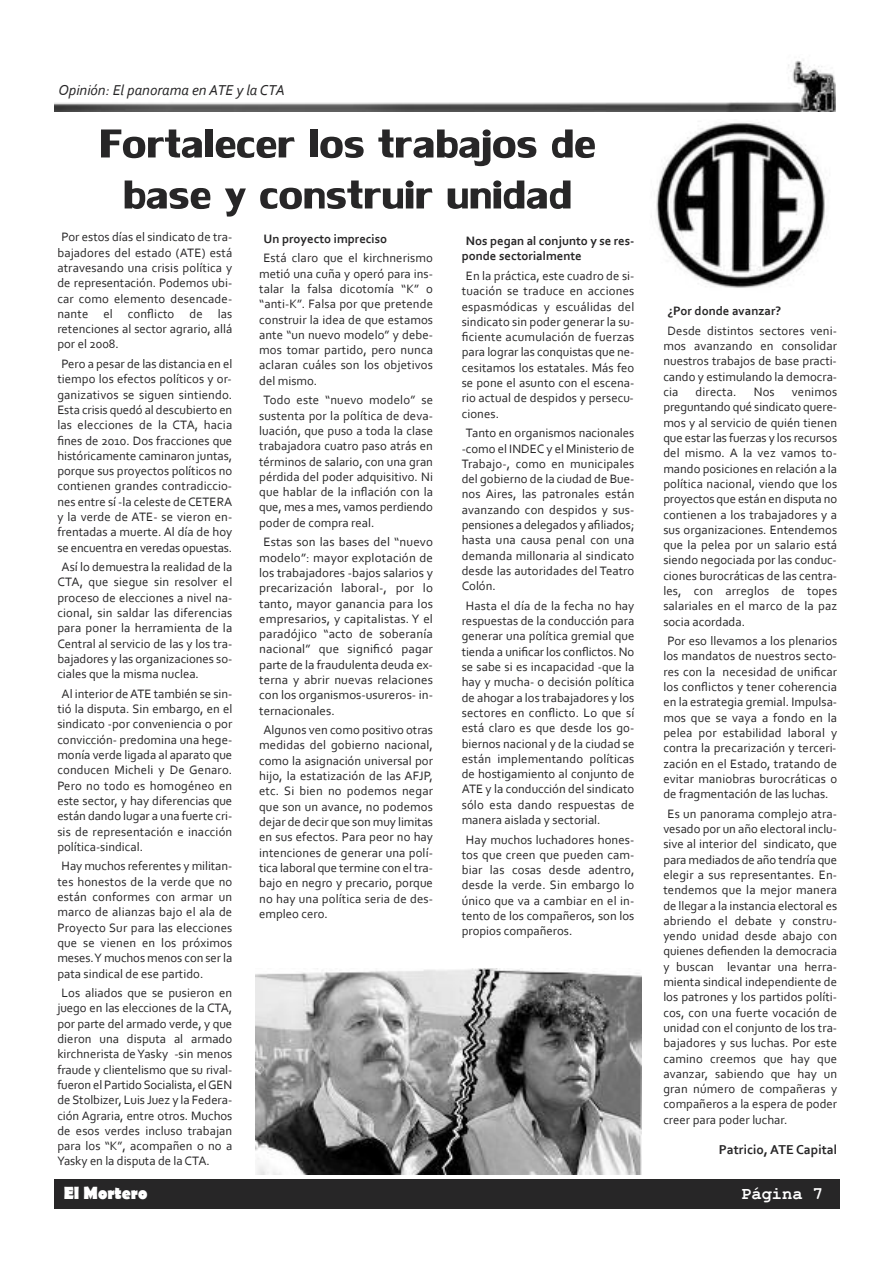
<style>
.page{position:relative;width:893px;height:1263px;background:#fff}
.page>*{position:absolute;margin:0;border:0;box-sizing:border-box;transform-origin:0 0}
.t1{font:60px/51px "Lily UPC Bold";color:#272627;text-align:center}
.t2{font:700 17.85px "Berlin Sans FB";color:#fff;scale:.96 1}
.t3{font:700 17.85px "Courier New";color:#fff;scale:.96 1}
.t4{font:italic 15px "Corbel";color:#272627}
.t5{font:700 13.5px "Corbel";color:#272627}
.t6{font:12.75px/15.3px "Corbel";color:#272627;text-align:justify}
.t7{font:700 12.75px/15.3px "Corbel";color:#272627}
</style>
<div class="page">
<div style="left:54px;top:1179px;width:786px;height:30px;background:#272627"></div>
<img style="left:54px;top:60px;width:781px;height:52px">
<img style="left:656px;top:122px;width:169px;height:166px">
<img style="left:256px;top:968px;width:385px;height:207px">
<p class="t4" style="left:59px;top:84px;width:228px">Opinión: El panorama en ATE y la CTA</p>
<h1 class="t1" style="left:99px;top:119px;width:498px">Fortalecer los trabajos de base y construir unidad</h1>
<p class="t6" style="left:57px;top:231px;width:176px;text-indent:4px">Por estos días el sindicato de tra&shy;bajadores del estado (ATE) está atravesando una crisis política y de representación. Podemos ubi&shy;car como elemento desencade&shy;nante el conflicto de las retenciones al sector agrario, allá por el 2008.</p>
<p class="t6" style="left:57px;top:357px;width:176px;text-align:center">Pero a pesar de las distancia en el tiempo los efectos políticos y or&shy;ganizativos se siguen sintiendo.<br>Esta crisis quedó al descubierto en las elecciones de la CTA, hacia fines de 2010. Dos fracciones que históricamente caminaron juntas, porque sus proyectos políticos no contienen grandes contradiccio&shy;nes entre sí -la celeste deCETERA y la verde de ATE- se vieron en&shy;frentadas a muerte. Al día de hoy se encuentra en veredas opuestas.</p>
<p class="t6" style="left:57px;top:560px;width:176px;text-indent:4px">Así lo demuestra la realidad de la CTA, que siegue sin resolver el proceso de elecciones a nivel na&shy;cional, sin saldar las diferencias para poner la herramienta de la Central al servicio de las y los tra&shy;bajadores y las organizaciones so&shy;ciales que la misma nuclea.</p>
<p class="t6" style="left:57px;top:687px;width:176px;text-indent:4px">Al interior deATE también se sin&shy;tió la disputa. Sin embargo, en el sindicato -por conveniencia o por convicción- predomina una hege&shy;monía verde ligada al aparato que conducen Micheli y De Genaro.<br>Pero no todo es homogéneo en este sector, y hay diferencias que están dando lugar a una fuerte cri&shy;sis de representación e inacción política-sindical.</p>
<p class="t6" style="left:57px;top:860px;width:176px;text-indent:4px">Hay muchos referentes y militan&shy;tes honestos de la verde que no están conformes con armar un marco de alianzas bajo el ala de Proyecto Sur para las elecciones que se vienen en los próximos meses.Y muchos menos con ser la pata sindical de ese partido.</p>
<p class="t6" style="left:57px;top:986px;width:176px;text-indent:4px">Los aliados que se pusieron en juego en las elecciones de la CTA, por parte del armado verde, y que dieron una disputa al armado kirchnerista deYasky -sin menos fraude y clientelismo que su rival&shy;fueron el PartidoSocialista, elGEN de Stolbizer, Luis Juez y la Federa&shy;ción Agraria, entre otros. Muchos de esos verdes incluso trabajan para los “K”, acompañen o no a Yasky en la disputa de la CTA.</p>
<p class="t7" style="left:263px;top:232px;width:125px">Un proyecto impreciso</p>
<p class="t6" style="left:259px;top:252px;width:175px;text-indent:4px">Está claro que el kirchnerismo metió una cuña y operó para ins&shy;talar la falsa dicotomía “K” o “anti-K”. Falsa por que pretende construir la idea de que estamos ante “un nuevo modelo” y debe&shy;mos tomar partido, pero nunca aclaran cuáles son los objetivos del mismo.</p>
<p class="t6" style="left:259px;top:394px;width:175px;text-indent:4px">Todo este “nuevo modelo” se sustenta por la política de deva&shy;luación, que puso a toda la clase trabajadora cuatro paso atrás en términos de salario, con una gran pérdida del poder adquisitivo. Ni que hablar de la inflación con la que, mes a mes, vamos perdiendo poder de compra real.</p>
<p class="t6" style="left:259px;top:535px;width:175px;text-indent:4px">Estas son las bases del “nuevo modelo”: mayor explotación de los trabajadores -bajos salarios y precarización laboral-, por lo tanto, mayor ganancia para los empresarios, y capitalistas. Y el paradójico “acto de soberanía nacional” que significó pagar parte de la fraudulenta deuda ex&shy;terna y abrir nuevas relaciones con los organismos-usureros- in&shy;ternacionales.</p>
<p class="t6" style="left:259px;top:723px;width:175px;text-indent:4px">Algunos ven como positivo otras medidas del gobierno nacional, como la asignación universal por hijo, la estatización de las AFJP, etc. Si bien no podemos negar que son un avance, no podemos dejar de decir que son muy limitas en sus efectos. Para peor no hay intenciones de generar una polí&shy;tica laboral que termine con el tra&shy;bajo en negro y precario, porque no hay una política seria de des&shy;empleo cero.</p>
<p class="t7" style="left:462px;top:234px;width:174px;text-indent:4px">Nos pegan al conjunto y se res&shy;ponde sectorialmente</p>
<p class="t6" style="left:462px;top:269px;width:174px;text-indent:4px">En la práctica, este cuadro de si&shy;tuación se traduce en acciones espasmódicas y escuálidas del sindicato sin poder generar la su&shy;ficiente acumulación de fuerzas para lograr las conquistas que ne&shy;cesitamos los estatales. Más feo se pone el asunto con el escena&shy;rio actual de despidos y persecu&shy;ciones.</p>
<p class="t6" style="left:462px;top:426px;width:174px;text-indent:4px">Tanto en organismos nacionales -como el INDEC y el Ministerio de Trabajo-, como en municipales del gobierno de la ciudad de Bue&shy;nos Aires, las patronales están avanzando con despidos y sus&shy;pensiones a delegados y afiliados; hasta una causa penal con una demanda millonaria al sindicato desde las autoridades del Teatro Colón.</p>
<p class="t6" style="left:462px;top:599px;width:174px;text-indent:4px">Hasta el día de la fecha no hay respuestas de la conducción para generar una política gremial que tienda a unificar los conflictos. No se sabe si es incapacidad -que la hay y mucha- o decisión política de ahogar a los trabajadores y los sectores en conflicto. Lo que sí está claro es que desde los go&shy;biernos nacional y de la ciudad se están implementando políticas de hostigamiento al conjunto de ATE y la conducción del sindicato sólo esta dando respuestas de manera aislada y sectorial.</p>
<p class="t6" style="left:462px;top:833px;width:174px;text-indent:4px">Hay muchos luchadores hones&shy;tos que creen que pueden cam&shy;biar las cosas desde adentro, desde la verde. Sin embargo lo único que va a cambiar en el in&shy;tento de los compañeros, son los propios compañeros.</p>
<p class="t7" style="left:668px;top:305px;width:115px">¿Por donde avanzar?</p>
<p class="t6" style="left:663px;top:324px;width:175px;text-indent:4px">Desde distintos sectores veni&shy;mos avanzando en consolidar nuestros trabajos de base practi&shy;cando y estimulando la democra&shy;cia</p>
<p class="t6" style="left:696px;top:385px;width:42px">directa.</p>
<p class="t6" style="left:754px;top:385px;width:23px">Nos</p>
<p class="t6" style="left:663px;top:385px;width:175px;text-indent:129px">venimos preguntando qué sindicato quere&shy;mos y al servicio de quién tienen que estar las fuerzas y los recursos del mismo. A la vez vamos to&shy;mando posiciones en relación a la política nacional, viendo que los proyectos que están en disputa no contienen a los trabajadores y a sus organizaciones. Entendemos que la pelea por un salario está siendo negociada por las conduc&shy;ciones burocráticas de las centra&shy;les, con arreglos de topes salariales en el marco de la paz socia acordada.</p>
<p class="t6" style="left:663px;top:634px;width:175px;text-indent:4px">Por eso llevamos a los plenarios los mandatos de nuestros secto&shy;res con la necesidad de unificar los conflictos y tener coherencia en la estrategia gremial. Impulsa&shy;mos que se vaya a fondo en la pelea por estabilidad laboral y contra la precarización y terceri&shy;zación en el Estado, tratando de evitar maniobras burocráticas o de fragmentación de las luchas.</p>
<p class="t6" style="left:663px;top:807px;width:175px;text-indent:4px">Es un panorama complejo atra&shy;vesado por un año electoral inclu&shy;sive al interior del sindicato, que para mediados de año tendría que elegir a sus representantes. En&shy;tendemos que la mejor manera de llegar a la instancia electoral es abriendo el debate y constru&shy;yendo unidad desde abajo con quienes defienden la democracia y buscan levantar una herra&shy;mienta sindical independiente de los patrones y los partidos políti&shy;cos, con una fuerte vocación de unidad con el conjunto de los tra&shy;bajadores y sus luchas. Por este camino creemos que hay que avanzar, sabiendo que hay un gran número de compañeras y compañeros a la espera de poder creer para poder luchar.</p>
<p class="t5" style="left:719px;top:1143px;width:120px">Patricio, ATE Capital</p>
<h2 class="t2" style="left:64px;top:1183px;width:89px">El Mortero</h2>
<h2 class="t3" style="left:741px;top:1184px;width:87px">Página 7</h2>
</div>
